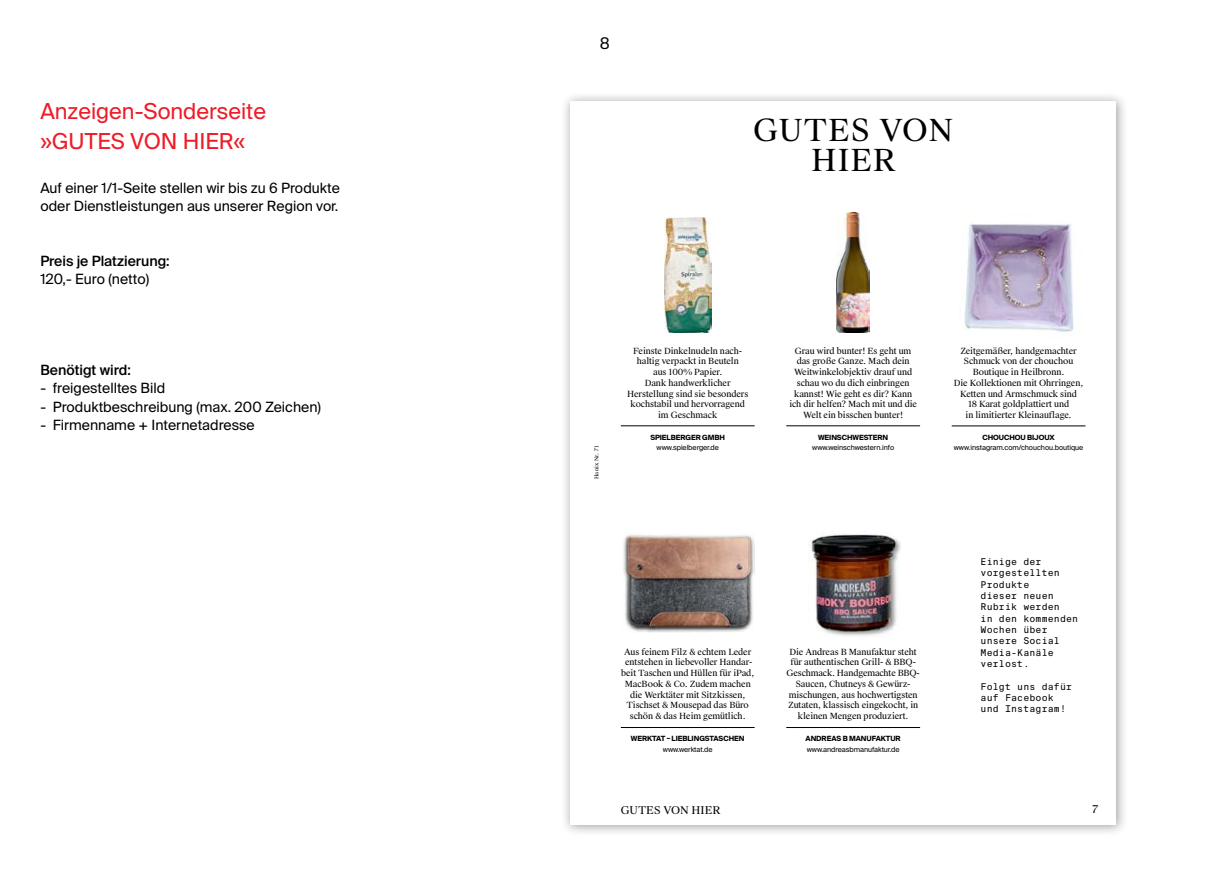
<style>
.page{position:relative;width:1208px;height:874px;background:#fff}
.page>*{position:absolute;margin:0;border:0;box-sizing:border-box;transform-origin:0 0}
.t1{font:30.4px/30.4px "Suisse Works";letter-spacing:.03em;color:#000;text-align:center}
.t2{font:22px/30px "Suisse Intl";color:#ed1c28}
.t3{font:16px "Suisse Intl";color:#000}
.t4{font:14.2px/18.2px "Suisse Intl";color:#000}
.t5{font:500 14.2px "Suisse Intl";color:#000}
.t6{font:10.8px "Suisse Works";color:#000}
.t7{font:9.4px/11.4px "Suisse Intl Mono";letter-spacing:.01em;color:#000}
.t8{font:8.6px/10.8px "Suisse Works";letter-spacing:-.01em;color:#000;text-align:center}
.t9{font:7.2px "Suisse Intl";letter-spacing:-.01em;color:#000}
.t10{font:700 7.2px "Suisse Intl";letter-spacing:-.01em;color:#000}
.t11{font:5.4px "Suisse Works";letter-spacing:.025em;color:#000}
</style>
<div class="page">
<div style="left:560px;top:91px;width:568px;height:745px;background:#000;opacity:.37"></div>
<div style="left:570px;top:100px;width:545px;height:724px;background:#fff"></div>
<hr style="left:786px;top:425px;width:134px;height:1px;background:#000">
<hr style="left:786px;top:726px;width:134px;height:1px;background:#000">
<hr style="left:621px;top:425px;width:133px;height:1px;background:#000">
<hr style="left:621px;top:726px;width:133px;height:1px;background:#000">
<hr style="left:951px;top:425px;width:134px;height:1px;background:#000">
<img style="left:964px;top:224px;width:110px;height:108px">
<img style="left:664px;top:218px;width:47px;height:114px">
<img style="left:837px;top:212px;width:32px;height:120px">
<img style="left:623px;top:534px;width:131px;height:98px">
<img style="left:808px;top:534px;width:92px;height:102px">
<h2 class="t2" style="left:40px;top:96px;width:227px">Anzeigen-Sonderseite »GUTES VON HIER«</h2>
<h3 class="t4" style="left:40px;top:179px;width:301px">Auf einer 1/1-Seite stellen wir bis zu 6 Produkte oder Dienstleistungen aus unserer Region vor.</h3>
<h3 class="t5" style="left:40px;top:252px;width:131px">Preis je Platzierung:</h3>
<h3 class="t4" style="left:40px;top:270px;width:110px">120,- Euro (netto)</h3>
<h3 class="t5" style="left:40px;top:362px;width:92px">Benötigt wird:</h3>
<h3 class="t4" style="left:40px;top:379px;width:126px">- freigestelltes Bild</h3>
<h3 class="t4" style="left:40px;top:397px;width:282px">- Produktbeschreibung (max. 200 Zeichen)</h3>
<h3 class="t4" style="left:40px;top:415px;width:216px">- Firmenname + Internetadresse</h3>
<h3 class="t3" style="left:600px;top:34px;width:12px">8</h3>
<h1 class="t1" style="left:753px;top:115px;width:201px">GUTES VON<br>HIER</h1>
<p class="t11" style="left:593px;top:479px;width:35px;rotate:-90deg">Hanix Nr. 71</p>
<p class="t8" style="left:627px;top:345px;width:123px">Feinste Dinkelnudeln nach&shy;haltig verpackt in Beuteln<br>aus 100% Papier.<br>Dank handwerklicher<br>Herstellung sind sie besonders kochstabil und hervorragend im Geschmack</p>
<p class="t10" style="left:650px;top:432px;width:76px">SPIELBERGER GMBH</p>
<p class="t9" style="left:656px;top:443px;width:64px">www.spielberger.de</p>
<p class="t8" style="left:789px;top:345px;width:129px">Grau wird bunter! Es geht um das große Ganze. Mach dein<br>Weitwinkelobjektiv drauf und schau wo du dich einbringen kannst! Wie geht es dir? Kann ich dir helfen? Mach mit und die<br>Welt ein bisschen bunter!</p>
<p class="t10" style="left:818px;top:432px;width:72px">WEINSCHWESTERN</p>
<p class="t9" style="left:812px;top:443px;width:83px">www.weinschwestern.info</p>
<p class="t8" style="left:621px;top:646px;width:135px">Aus feinem Filz &amp; echtem Leder entstehen in liebevoller Handar&shy;beit Taschen und Hüllen für iPad,<br>MacBook &amp; Co. Zudem machen die Werktäter mit Sitzkissen,<br>Tischset &amp; Mousepad das Büro schön &amp; das Heim gemütlich.</p>
<p class="t10" style="left:631px;top:733px;width:115px">WERKTAT – LIEBLINGSTASCHEN</p>
<p class="t9" style="left:663px;top:744px;width:51px">www.werktat.de</p>
<p class="t6" style="left:621px;top:802px;width:101px">GUTES VON HIER</p>
<p class="t8" style="left:786px;top:646px;width:135px">Die Andreas B Manufaktur steht für authentischen Grill- &amp; BBQ-<br>Geschmack. Handgemachte BBQ-<br>Saucen, Chutneys &amp; Gewürz&shy;mischungen, aus hochwertigsten<br>Zutaten, klassisch eingekocht, in kleinen Mengen produziert.</p>
<p class="t10" style="left:805px;top:733px;width:97px">ANDREAS B MANUFAKTUR</p>
<p class="t9" style="left:806px;top:744px;width:94px">www.andreasbmanufaktur.de</p>
<p class="t8" style="left:954px;top:345px;width:131px">Zeitgemäßer, handgemachter<br>Schmuck von der chouchou<br>Boutique in Heilbronn.<br>Die Kollektionen mit Ohrringen,<br>Ketten und Armschmuck sind<br>18 Karat goldplattiert und<br>in limitierter Kleinauflage.</p>
<p class="t10" style="left:982px;top:432px;width:74px">CHOUCHOU BIJOUX</p>
<p class="t9" style="left:954px;top:443px;width:131px">www.instagram.com/chouchou.boutique</p>
<p class="t7" style="left:980px;top:556px;width:99px">Einige der vorgestellten<br>Produkte<br>dieser neuen<br>Rubrik werden<br>in den kommenden<br>Wochen über unsere Social<br>Media-Kanäle verlost.</p>
<p class="t7" style="left:980px;top:680px;width:93px">Folgt uns dafür auf Facebook und Instagram!</p>
<p class="t6" style="left:1092px;top:802px;width:7px">7</p>
</div>
